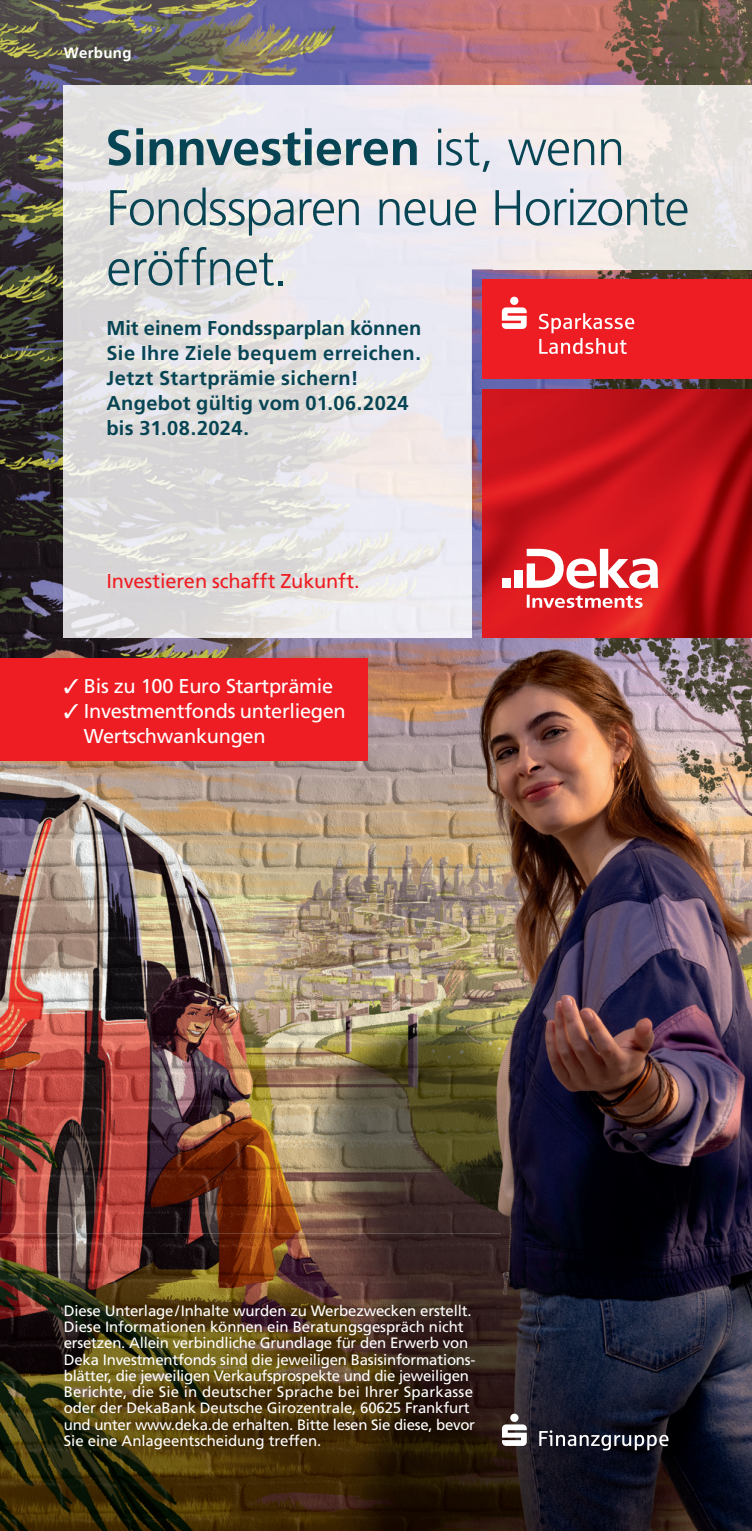
<style>
.page{position:relative;width:752px;height:1531px;background:#fff}
.page>*{position:absolute;margin:0;border:0;box-sizing:border-box;transform-origin:0 0}
.t1{font:300 50px/60px "Deka Frutiger OTPS";letter-spacing:-.02em;color:#074554}
.t2{font:700 20px/25px "Deka Frutiger OTPS";letter-spacing:.02em;color:#074554}
.t3{font:20px/25px "Deka Frutiger OTPS";letter-spacing:-.015em;color:#fff}
.t4{font:20px "Deka Frutiger OTPS";letter-spacing:-.01em;color:#ee1d23}
.t5{font:15px/16.2px "Deka Frutiger OTPS";letter-spacing:-.01em;color:#fff}
.t6{font:700 15px "Deka Frutiger OTPS";letter-spacing:.02em;color:#fff}
.s1{font-weight:700}
</style>
<div class="page">
<img style="left:0;top:0;width:751px;height:1233px">
<img style="left:64px;top:85px;width:515px;height:158px">
<img style="left:579px;top:85px;width:172px;height:184px">
<img style="left:64px;top:243px;width:257px;height:395px">
<img style="left:321px;top:243px;width:173px;height:237px">
<div style="left:493px;top:243px;width:87px;height:26px;background:#f4ebe9"></div>
<img style="left:321px;top:480px;width:150px;height:158px">
<img style="left:482px;top:389px;width:269px;height:248px">
<svg style="left:526px;top:549px;width:131px;height:40px"></svg>
<div style="left:514px;top:571px;width:8px;height:17px;background:#fff"></div>
<div style="left:501px;top:578px;width:9px;height:10px;background:#fff"></div>
<svg style="left:526px;top:595px;width:116px;height:13px"></svg>
<div style="left:482px;top:279px;width:269px;height:99px;background:#ee1d23"></div>
<svg style="left:538px;top:313px;width:96px;height:41px"></svg>
<svg style="left:501px;top:297px;width:25px;height:32px"></svg>
<div style="left:0;top:658px;width:367px;height:103px;background:#ee1d23"></div>
<img style="left:0;top:1233px;width:501px;height:74px">
<img style="left:501px;top:1233px;width:250px;height:298px">
<img style="left:0;top:1307px;width:83px;height:224px">
<img style="left:418px;top:1307px;width:83px;height:224px">
<img style="left:83px;top:1470px;width:335px;height:61px">
<img style="left:42px;top:1283px;width:453px;height:187px">
<svg style="left:501px;top:1413px;width:25px;height:33px"></svg>
<svg style="left:539px;top:1430px;width:129px;height:20px;background:#4a4a54"></svg>
<p class="t6" style="left:64px;top:44px;width:69px">Werbung</p>
<h1 class="t1" style="left:105px;top:118px;width:585px"><span class="s1">Sinnvestieren</span> ist, wenn<br>Fondssparen neue Horizonte eröffnet.</h1>
<h2 class="t2" style="left:106px;top:316px;width:316px">Mit einem Fondssparplan können<br>Sie Ihre Ziele bequem erreichen.<br>Jetzt Startprämie sichern!<br>Angebot gültig vom 01.06.2024 bis 31.08.2024.</h2>
<h2 class="t4" style="left:106px;top:569px;width:255px">Investieren schafft Zukunft.</h2>
<h2 class="t3" style="left:64px;top:673px;width:271px">✓ Bis zu 100 Euro Startprämie</h2>
<h2 class="t3" style="left:84px;top:698px;width:263px;text-indent:-20px">✓ Investmentfonds unterliegen<br>Wertschwankungen</h2>
<p class="t5" style="left:64px;top:1302px;width:413px">Diese Unterlage / Inhalte wurden zu Werbezwecken erstellt.<br>Diese Informationen können ein Beratungsgespräch nicht ersetzen. Allein verbindliche Grundlage für den Erwerb von Deka Investmentfonds sind die jeweiligen Basisinformations&shy;blätter, die jeweiligen Verkaufsprospekte und die jeweiligen Berichte, die Sie in deutscher Sprache bei Ihrer Sparkasse oder der DekaBank Deutsche Girozentrale, 60625 Frankfurt und unter www.deka.de erhalten. Bitte lesen Sie diese, bevor Sie eine Anlageentscheidung treffen.</p>
</div>
